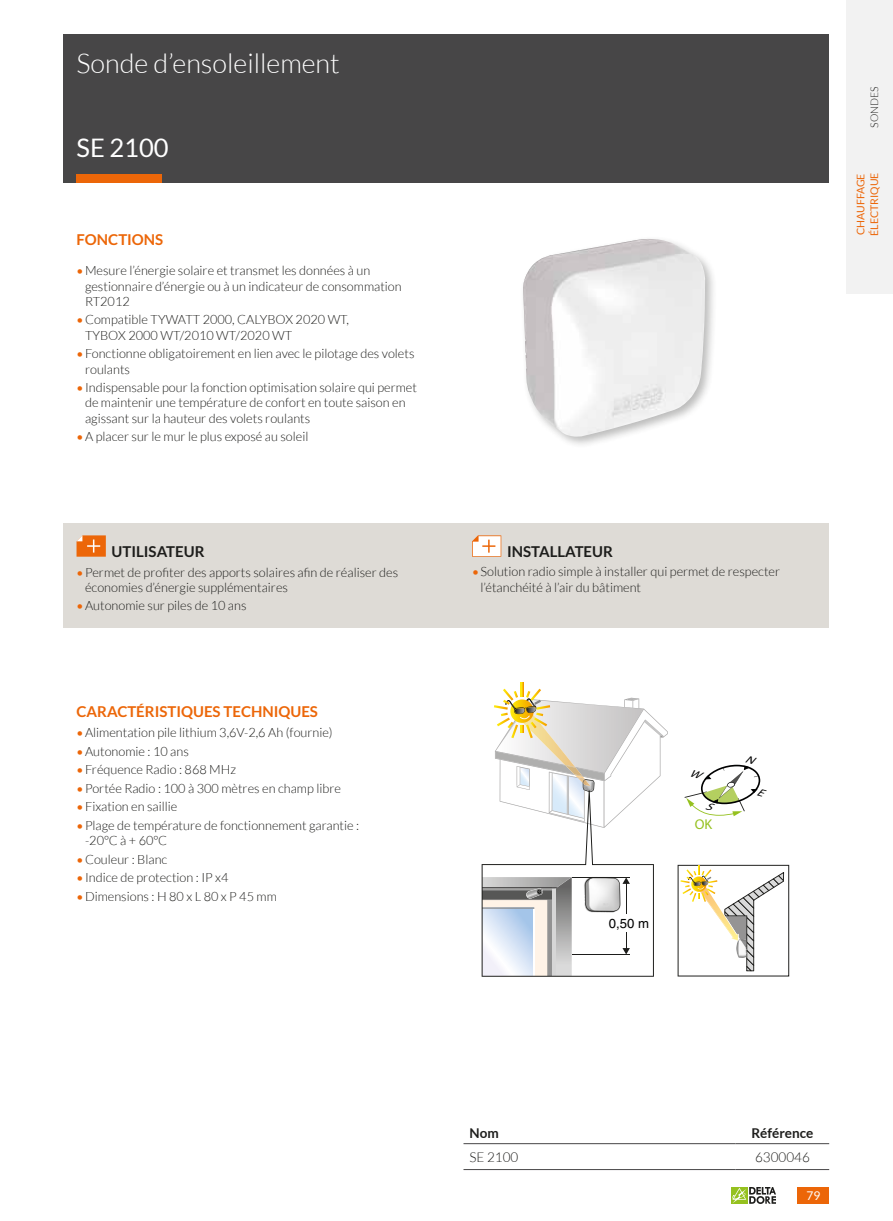
<style>
.page{position:relative;width:893px;height:1221px;background:#fff}
.page>*{position:absolute;margin:0;border:0;box-sizing:border-box;transform-origin:0 0}
.t1{font:300 27px "Lato";color:#fff}
.t2{font:25.5px "Lato";color:#fff}
.t3{font:700 15px "Lato";color:#ec6608}
.t4{font:700 15px "Lato";color:#1d1d1b}
.t5{font:14.25px "Myriad Pro";color:#95c11f}
.t6{font:300 13.5px "Lato";color:#1d1d1b}
.t7{font:700 13.5px "Lato";color:#1d1d1b}
.t8{font:13.2px "Helvetica";color:#000101}
.t9{font:300 12.75px/15.3px "Lato";color:#1d1d1b}
.t10{font:12px "Lato";color:#fff}
.t11{font:10.5px/13.5px "Lato";color:#ec6608}
.t12{font:300 10.5px "Lato";color:#1d1d1b}
.s1{font-weight:400;font-size:12px;color:#ec6608}
</style>
<div class="page">
<div style="left:731px;top:1186px;width:17px;height:17px;background:#95c11f"></div>
<svg style="left:732px;top:1186px;width:44px;height:17px"></svg>
<div style="left:797px;top:1186px;width:32px;height:17px;background:#ec6608"></div>
<div style="left:64px;top:34px;width:765px;height:148px;background:#474647"></div>
<div style="left:77px;top:174px;width:85px;height:8px;background:#ec6608"></div>
<div style="left:64px;top:522px;width:765px;height:105px;background:#dedbd6"></div>
<svg style="left:77px;top:535px;width:29px;height:21px"></svg>
<svg style="left:472px;top:535px;width:29px;height:21px"></svg>
<hr style="left:463px;top:1143px;width:273px;height:1px;background:#474647">
<hr style="left:736px;top:1143px;width:93px;height:1px;background:#474647">
<hr style="left:463px;top:1169px;width:273px;height:1px;background:#474647">
<hr style="left:736px;top:1169px;width:93px;height:1px;background:#474647">
<div style="left:519px;top:235px;width:199px;height:214px;background:#1d1d1b;opacity:.3"></div>
<img style="left:522px;top:239px;width:183px;height:197px">
<svg style="left:481px;top:682px;width:187px;height:295px"></svg>
<svg style="left:678px;top:864px;width:111px;height:112px"></svg>
<div style="left:846px;top:0;width:47px;height:293px;background:#f2f2f2"></div>
<svg style="left:684px;top:764px;width:77px;height:52px"></svg>
<h1 class="t1" style="left:77px;top:49px;width:265px">Sonde d’ensoleillement</h1>
<h2 class="t2" style="left:77px;top:134px;width:94px">SE 2100</h2>
<p class="t3" style="left:77px;top:231px;width:88px">FONCTIONS</p>
<p class="t9" style="left:85px;top:263px;width:318px;text-indent:-9px"><span class="s1">•</span>Mesure l’énergie solaire et transmet les données à un gestionnaire d’énergie ou à un indicateur de consommation<br>RT2012</p>
<p class="t9" style="left:85px;top:312px;width:266px;text-indent:-9px"><span class="s1">•</span>Compatible TYWATT 2000, CALYBOX 2020 WT,<br>TYBOX 2000 WT/2010 WT/2020 WT</p>
<p class="t9" style="left:85px;top:346px;width:331px;text-indent:-9px"><span class="s1">•</span>Fonctionne obligatoirement en lien avec le pilotage des volets roulants</p>
<p class="t9" style="left:85px;top:380px;width:333px;text-indent:-9px"><span class="s1">•</span>Indispensable pour la fonction optimisation solaire qui permet de maintenir une température de confort en toute saison en agissant sur la hauteur des volets roulants</p>
<p class="t9" style="left:77px;top:429px;width:233px"><span class="s1">•</span>A placer sur le mur le plus exposé au soleil</p>
<p class="t4" style="left:112px;top:543px;width:94px">UTILISATEUR</p>
<p class="t9" style="left:85px;top:564px;width:315px;text-indent:-9px"><span class="s1">•</span>Permet de profiter des apports solaires afin de réaliser des économies d’énergie supplémentaires</p>
<p class="t9" style="left:77px;top:598px;width:171px"><span class="s1">•</span>Autonomie sur piles de 10 ans</p>
<p class="t3" style="left:77px;top:702px;width:243px">CARACTÉRISTIQUES TECHNIQUES</p>
<p class="t9" style="left:77px;top:725px;width:258px"><span class="s1">•</span>Alimentation pile lithium 3,6V-2,6 Ah (fournie)</p>
<p class="t9" style="left:77px;top:743px;width:114px"><span class="s1">•</span>Autonomie : 10 ans</p>
<p class="t9" style="left:77px;top:762px;width:161px"><span class="s1">•</span>Fréquence Radio : 868 MHz</p>
<p class="t9" style="left:77px;top:780px;width:266px"><span class="s1">•</span>Portée Radio : 100 à 300 mètres en champ libre</p>
<p class="t9" style="left:77px;top:799px;width:102px"><span class="s1">•</span>Fixation en saillie</p>
<p class="t9" style="left:85px;top:817px;width:276px;text-indent:-9px"><span class="s1">•</span>Plage de température de fonctionnement garantie : -20°C à + 60°C</p>
<p class="t9" style="left:77px;top:851px;width:92px"><span class="s1">•</span>Couleur : Blanc</p>
<p class="t9" style="left:77px;top:869px;width:153px"><span class="s1">•</span>Indice de protection : IP x4</p>
<p class="t9" style="left:77px;top:888px;width:202px"><span class="s1">•</span>Dimensions : H 80 x L 80 x P 45 mm</p>
<p class="t4" style="left:507px;top:542px;width:107px">INSTALLATEUR</p>
<p class="t9" style="left:480px;top:564px;width:301px;text-indent:-9px"><span class="s1">•</span>Solution radio simple à installer qui permet de respecter l’étanchéité à l’air du bâtiment</p>
<p class="t8" style="left:609px;top:915px;width:42px">0,50 m</p>
<p class="t5" style="left:695px;top:815px;width:19px">OK</p>
<p class="t12" style="left:869px;top:128px;width:43px;rotate:-90deg">SONDES</p>
<p class="t11" style="left:854px;top:236px;width:65px;rotate:-90deg">CHAUFFAGE<br>ÉLECTRIQUE</p>
<p class="t7" style="left:469px;top:1124px;width:31px">Nom</p>
<p class="t7" style="left:751px;top:1124px;width:64px">Référence</p>
<p class="t6" style="left:469px;top:1150px;width:50px">SE 2100</p>
<p class="t6" style="left:755px;top:1150px;width:56px">6300046</p>
<p class="t10" style="left:806px;top:1189px;width:15px">79</p>
</div>
